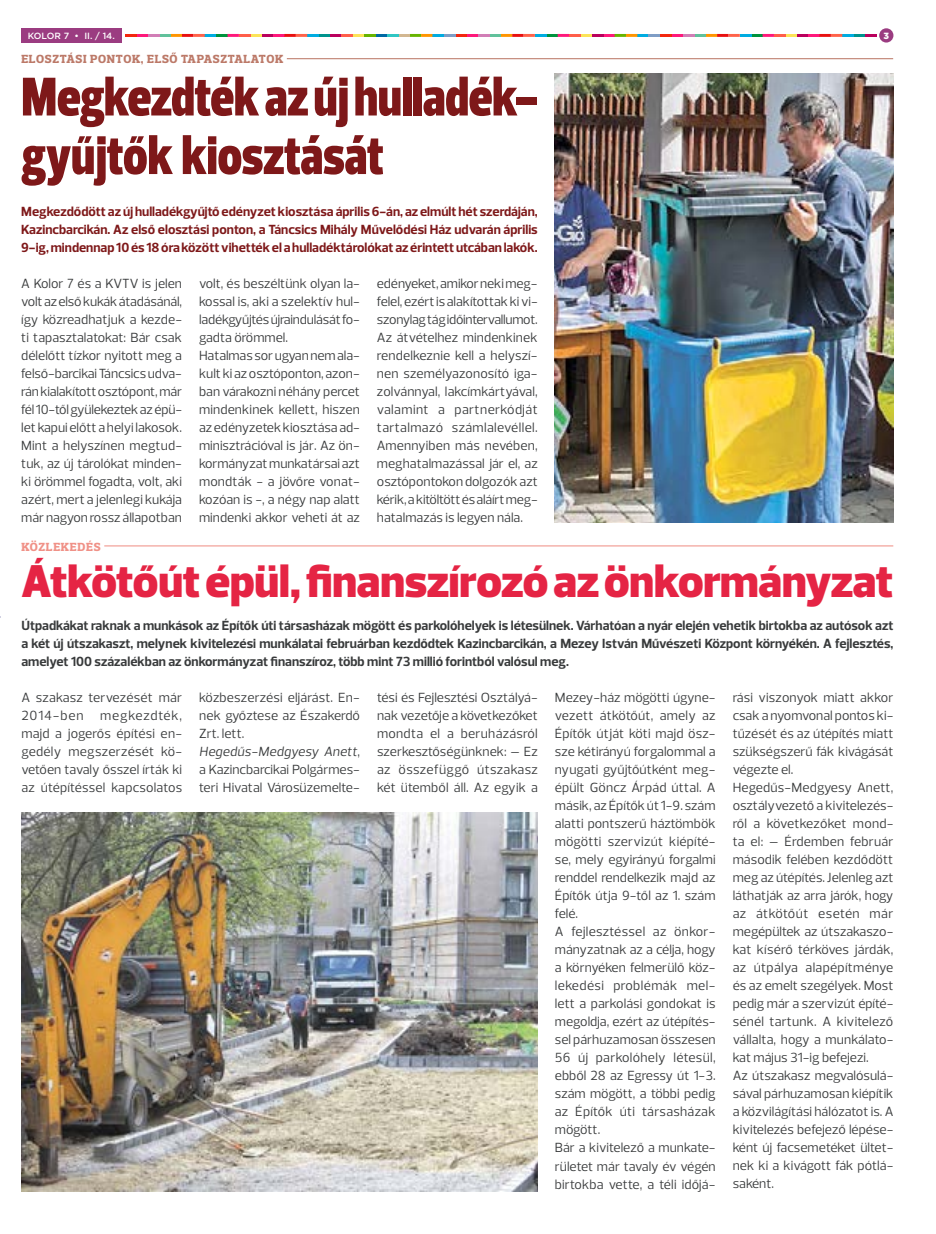
<style>
.page{position:relative;width:936px;height:1234px;background:#fff}
.page>*{position:absolute;margin:0;border:0;box-sizing:border-box;transform-origin:0 0}
.t1{font:900 55.5px/58.5px "Prelo Condensed";letter-spacing:-.005em;color:#7e1819}
.t2{font:900 46.5px "Prelo";letter-spacing:-.005em;color:#e52444}
.t3{font:13.5px/18px "Prelo";color:#383a3b;text-align:justify}
.t4{font:700 13.5px/18px "Prelo";color:#383a3b;text-align:justify}
.t5{font:700 13.5px/18px "Prelo";color:#7e1819;text-align:justify}
.t6{font:800 12px "Prelo Slab";letter-spacing:.055em;color:#bc7968}
.t7{font:800 12px "Prelo Slab";letter-spacing:.065em;color:#f09187}
.t8{font:500 9px "Gotham";color:#fff}
.t9{font:900 9px "Gotham";color:#fff}
.s1{font-style:italic}
</style>
<div class="page">
<svg style="left:125px;top:34px;width:751px;height:3px"></svg>
<div style="left:879px;top:28px;width:14px;height:15px;background:#9b3c81;border-radius:50%"></div>
<div style="left:21px;top:28px;width:100px;height:15px;background:#9b3c81"></div>
<hr style="left:21px;top:58px;width:872px;height:1px;background:#bc7968">
<div style="left:21px;top:55px;width:266px;height:6px;background:#fff"></div>
<hr style="left:21px;top:545px;width:872px;height:1px;background:#f09187">
<div style="left:21px;top:542px;width:83px;height:6px;background:#fff"></div>
<img style="left:554px;top:74px;width:339px;height:448px">
<img style="left:21px;top:812px;width:516px;height:379px">
<p class="t8" style="left:28px;top:29px;width:88px">KOLOR 7 • II. / 14.</p>
<p class="t9" style="left:883px;top:29px;width:7px">3</p>
<p class="t6" style="left:21px;top:52px;width:263px">ELOSZTÁSI PONTOK, ELSŐ TAPASZTALATOK</p>
<h1 class="t1" style="left:21px;top:68px;width:518px">Megkezdték az új hulladék&shy;gyűjtők kiosztását</h1>
<p class="t5" style="left:21px;top:203px;width:518px">Megkezdődött az új hulladékgyűjtő edényzet kiosztása április 6-án, az elmúlt hét szerdáján, Kazincbarcikán. Az első elosztási ponton, a Táncsics Mihály Művelődési Ház udvarán április 9-ig, mindennap 10 és 18 óra között vihették el a hulladéktárolókat az érintett utcában lakók.</p>
<p class="t3" style="left:21px;top:275px;width:162px">A Kolor 7 és a KVTV is jelen volt az első kukák átadásánál, így közreadhatjuk a kezde&shy;ti tapasztalatokat: Bár csak délelőtt tízkor nyitott meg a felső-barcikai Táncsics udva&shy;rán kialakított osztópont, már fél 10-től gyülekeztek az épü&shy;let kapui előtt a helyi lakosok.<br>Mint a helyszínen megtud&shy;tuk, az új tárolókat minden&shy;ki örömmel fogadta, volt, aki azért, mert a jelenlegi kukája már nagyon rossz állapotban</p>
<p class="t3" style="left:199px;top:274px;width:162px;text-align:left">volt, és beszéltünk olyan la&shy;kossal is, aki a szelektív hul&shy;ladékgyűjtés újraindulását fo&shy;gadta örömmel.<br>Hatalmas sor ugyan nem ala&shy;kult ki az osztóponton, azon&shy;ban várakozni néhány percet mindenkinek kellett, hiszen az edényzetek kiosztása ad&shy;minisztrációval is jár. Az ön&shy;kormányzat munkatársai azt mondták - a jövőre vonat&shy;kozóan is -, a négy nap alatt mindenki akkor veheti át az</p>
<p class="t3" style="left:377px;top:274px;width:162px">edényeket, amikor neki meg&shy;felel, ezért is alakítottak ki vi&shy;szonylag tág időintervallumot.<br>Az átvételhez mindenkinek rendelkeznie kell a helyszí&shy;nen személyazonosító iga&shy;zolvánnyal, lakcímkártyával, valamint a partnerkódját tartalmazó számlalevéllel.<br>Amennyiben más nevében, meghatalmazással jár el, az osztópontokon dolgozók azt kérik, a kitöltött és aláírt meg&shy;hatalmazás is legyen nála.</p>
<p class="t7" style="left:21px;top:539px;width:81px">KÖZLEKEDÉS</p>
<h2 class="t2" style="left:21px;top:552px;width:873px">Átkötőút épül, finanszírozó az önkormányzat</h2>
<p class="t4" style="left:21px;top:616px;width:873px">Útpadkákat raknak a munkások az Építők úti társasházak mögött és parkolóhelyek is létesülnek. Várhatóan a nyár elején vehetik birtokba az autósok azt a két új útszakaszt, melynek kivitelezési munkálatai februárban kezdődtek Kazincbarcikán, a Mezey István Művészeti Központ környékén. A fejlesztés, amelyet 100 százalékban az önkormányzat finanszíroz, több mint 73 millió forintból valósul meg.</p>
<p class="t3" style="left:21px;top:688px;width:162px">A szakasz tervezését már 2014-ben megkezdték, majd a jogerős építési en&shy;gedély megszerzését kö&shy;vetően tavaly ősszel írták ki az útépítéssel kapcsolatos</p>
<p class="t3" style="left:199px;top:688px;width:162px;text-align:left">közbeszerzési eljárást. En&shy;nek győztese az Északerdő<br>Zrt. lett.<br><span class="s1">Hegedűs-Medgyesy Anett</span>, a Kazincbarcikai Polgármes&shy;teri Hivatal Városüzemelte-</p>
<p class="t3" style="left:377px;top:688px;width:162px">tési és Fejlesztési Osztályá&shy;nak vezetője a következőket mondta el a beruházásról szerkesztőségünknek: – Ez az összefüggő útszakasz két ütemből áll. Az egyik a</p>
<p class="t3" style="left:555px;top:688px;width:162px;text-align:left">Mezey-ház mögötti úgyne&shy;vezett átkötőút, amely az<br>Építők útját köti majd ös - sze kétirányú forgalommal a nyugati gyűjtőútként meg&shy;épült Göncz Árpád úttal. A másik, az Építők út 1-9. szám alatti pontszerű háztömbök mögötti szervizút kiépíté&shy;se, mely egyirányú forgalmi renddel rendelkezik majd az<br>Építők útja 9-től az 1. szám felé.<br>A fejlesztéssel az önkor&shy;mányzatnak az a célja, hogy a környéken felmerülő köz&shy;lekedési problémák mel&shy;lett a parkolási gondokat is megoldja, ezért az útépítés&shy;sel párhuzamosan összesen<br>56 új parkolóhely létesül, ebből 28 az Egressy út 1-3. szám mögött, a többi pedig az Építők úti társasházak mögött.<br>Bár a kivitelező a munkate&shy;rületet már tavaly év végén birtokba vette, a téli időjá-</p>
<p class="t3" style="left:732px;top:688px;width:162px;text-align:left">rási viszonyok miatt akkor csak a nyomvonal pontos ki&shy;tűzését és az útépítés miatt szükségszerű fák kivágását végezte el.<br>Hegedűs-Medgyesy Anett, osztályvezető a kivitelezés&shy;ről a következőket mond&shy;ta el: – Érdemben február második felében kezdődött meg az útépítés. Jelenleg azt láthatják az arra járók, hogy az átkötőút esetén már megépültek az útszakaszo&shy;kat kísérő térköves járdák, az útpálya alapépítménye és az emelt szegélyek. Most pedig már a szervizút építé&shy;sénél tartunk. A kivitelező vállalta, hogy a munkálato&shy;kat május 31-ig befejezi.<br>Az útszakasz megvalósulá&shy;sával párhuzamosan kiépítik a közvilágítási hálózatot is. A kivitelezés befejező lépése&shy;ként új facsemetéket ültet&shy;nek ki a kivágott fák pótlá&shy;saként.</p>
</div>
